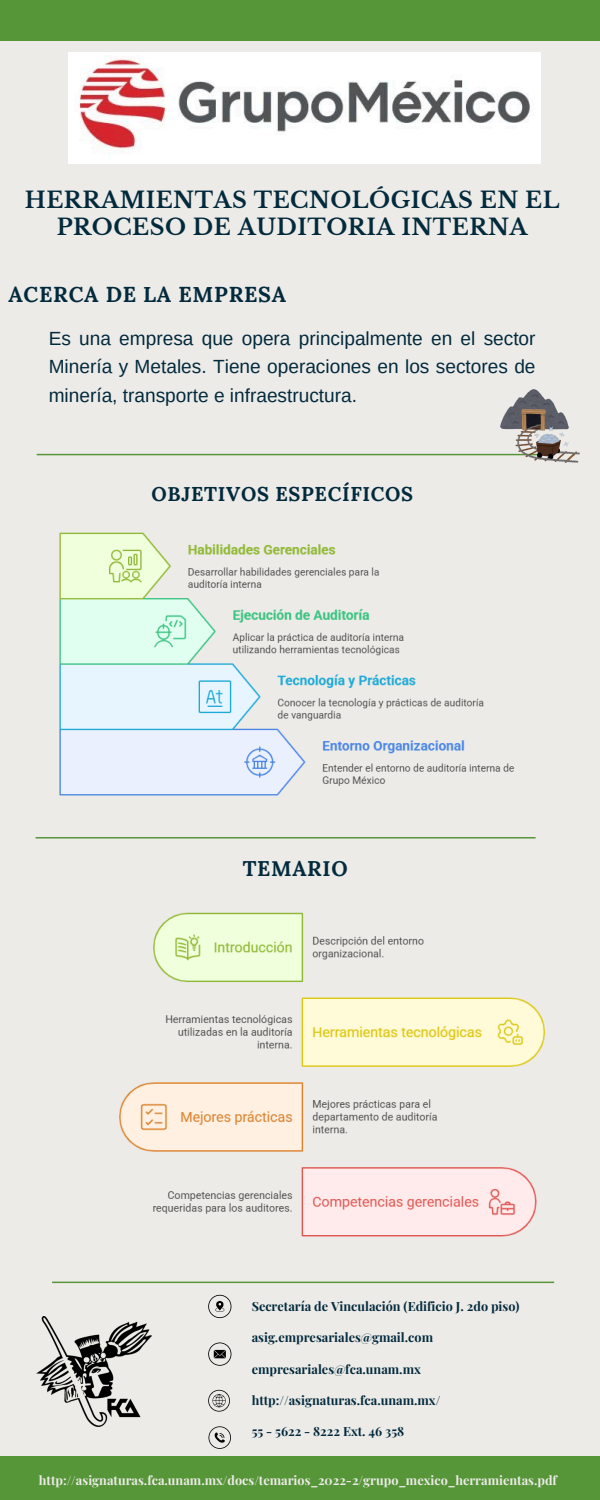
<style>
.page{position:relative;width:600px;height:1500px;background:#edebe7}
.page>*{position:absolute;margin:0;border:0;box-sizing:border-box;transform-origin:0 0}
.t1{font:700 22.3px/26.9px "Libre Baskerville";letter-spacing:.02em;color:#022a3d;text-align:center}
.t2{font:700 21.5px "Lora";letter-spacing:.035em;color:#022a3d}
.t3{font:700 21.2px "Lora";letter-spacing:.035em;color:#022a3d}
.t4{font:700 20px "Lora";letter-spacing:.035em;color:#022a3d}
.t5{font:19.1px/28.5px "Arimo";color:#022a3d;text-align:justify}
.t6{font:700 12.6px "Playfair Display";color:#022a3d}
.t7{font:700 12.6px "Playfair Display";color:#edebe7}
</style>
<div class="page">
<div style="left:0;top:0;width:600px;height:41px;background:#569639"></div>
<div style="left:0;top:1456px;width:600px;height:44px;background:#569639"></div>
<hr style="left:36px;top:837px;width:500px;height:2px;background:#569639">
<hr style="left:37px;top:454px;width:502px;height:1px;background:#569639">
<hr style="left:52px;top:1282px;width:502px;height:1px;background:#569639">
<svg style="left:208px;top:1390px;width:22px;height:22px"></svg>
<svg style="left:208px;top:1343px;width:23px;height:23px"></svg>
<svg style="left:208px;top:1295px;width:23px;height:23px"></svg>
<svg style="left:208px;top:1426px;width:23px;height:23px"></svg>
<img style="left:37px;top:1317px;width:115px;height:109px">
<img style="left:500px;top:389px;width:80px;height:74px">
<img style="left:59px;top:532px;width:456px;height:264px">
<img style="left:65px;top:912px;width:479px;height:372px">
<img style="left:69px;top:52px;width:471px;height:112px">
<p class="t1" style="left:25px;top:187px;width:536px">HERRAMIENTAS TECNOLÓGICAS EN EL<br>PROCESO DE AUDITORIA INTERNA</p>
<h1 class="t2" style="left:8px;top:281px;width:279px">ACERCA DE LA EMPRESA</h1>
<h1 class="t5" style="left:49px;top:324px;width:488px">Es una empresa que opera principalmente en el sector Minería y Metales. Tiene operaciones en los sectores de minería, transporte e infraestructura.</h1>
<h1 class="t4" style="left:152px;top:481px;width:263px">OBJETIVOS ESPECÍFICOS</h1>
<h3 class="t3" style="left:243px;top:855px;width:106px">TEMARIO</h3>
<p class="t6" style="left:252px;top:1297px;width:269px">Secretaría de Vinculación (Edificio J. 2do piso)</p>
<p class="t6" style="left:252px;top:1329px;width:183px">asig.empresariales@gmail.com</p>
<h2 class="t6" style="left:252px;top:1360px;width:171px">empresariales@fca.unam.mx</h2>
<p class="t6" style="left:252px;top:1391px;width:190px">http://asignaturas.fca.unam.mx/</p>
<p class="t6" style="left:252px;top:1423px;width:154px">55 - 5622 - 8222 Ext. 46 358</p>
<p class="t7" style="left:39px;top:1472px;width:520px">http://asignaturas.fca.unam.mx/docs/temarios_2022-2/grupo_mexico_herramientas.pdf</p>
</div>
